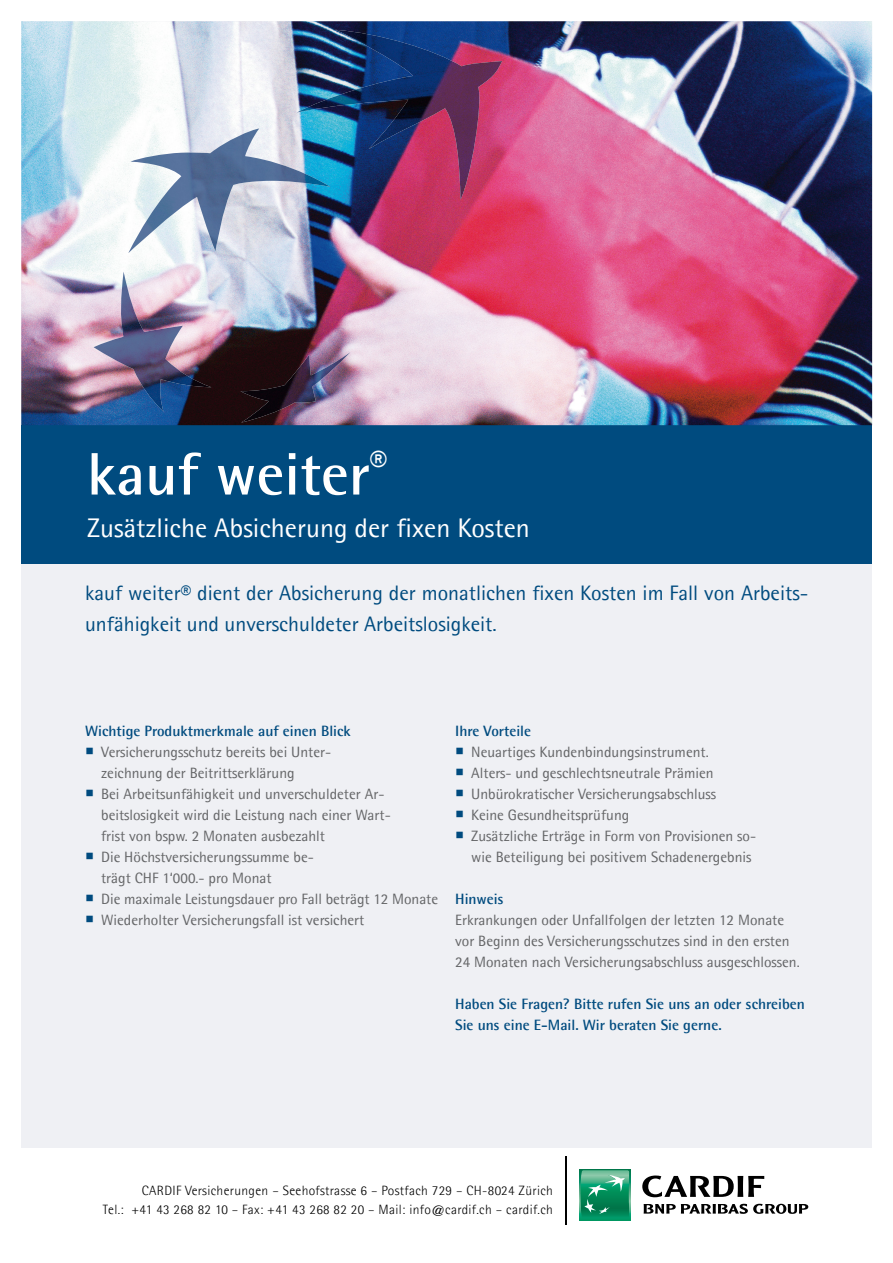
<style>
.page{position:relative;width:893px;height:1263px;background:#fff}
.page>*{position:absolute;margin:0;border:0;box-sizing:border-box;transform-origin:0 0}
.t1{font:700 60px "Agfa Rotis Semisans";color:#fff}
.t2{font:27px "Agfa Rotis Semisans";color:#fff}
.t3{font:21px/31.5px "Agfa Rotis Semisans";color:#004b7f}
.t4{font:15px/21px "Agfa Rotis Semisans";color:#646567}
.t5{font:700 15px/21px "Agfa Rotis Semisans";color:#004b7f}
.t6{font:300 13.5px/19.2px "Agfa Rotis Semisans";letter-spacing:.025em;color:#000;text-align:right}
.s1{color:#004b7f}
</style>
<div class="page">
<div style="left:21px;top:21px;width:851px;height:1127px;background:#eff0f4"></div>
<div style="left:21px;top:425px;width:851px;height:138px;background:#004b7f"></div>
<img style="left:21px;top:21px;width:851px;height:404px">
<img style="left:296px;top:30px;width:206px;height:170px">
<img style="left:94px;top:272px;width:117px;height:140px">
<img style="left:128px;top:129px;width:202px;height:124px">
<img style="left:240px;top:352px;width:110px;height:71px">
<hr style="left:565px;top:1157px;width:1px;height:68px;background:#000">
<svg style="left:579px;top:1169px;width:51px;height:51px"></svg>
<svg style="left:580px;top:1170px;width:49px;height:49px;background:#30a076"></svg>
<svg style="left:643px;top:1204px;width:32px;height:10px"></svg>
<svg style="left:681px;top:1204px;width:66px;height:10px"></svg>
<svg style="left:753px;top:1204px;width:55px;height:10px"></svg>
<svg style="left:642px;top:1176px;width:122px;height:21px"></svg>
<h1 class="t1" style="left:87px;top:452px;width:301px">kauf weiter<sup>®</sup></h1>
<h2 class="t2" style="left:87px;top:518px;width:444px">Zusätzliche Absicherung der fixen Kosten</h2>
<h3 class="t3" style="left:85px;top:579px;width:724px">kauf weiter® dient der Absicherung der monatlichen fixen Kosten im Fall von Arbeits&shy;unfähigkeit und unverschuldeter Arbeitslosigkeit.</h3>
<p class="t5" style="left:85px;top:722px;width:267px">Wichtige Produktmerkmale auf einen Blick</p>
<p class="t4" style="left:101px;top:743px;width:231px;text-indent:-16px"><span class="s1">○</span> Versicherungsschutz bereits bei Unter&shy;zeichnung der Beitrittserklärung</p>
<p class="t4" style="left:101px;top:785px;width:291px;text-indent:-16px"><span class="s1">○</span> Bei Arbeitsunfähigkeit und unverschuldeter Ar&shy;beitslosigkeit wird die Leistung nach einer Wart&shy;frist von bspw. 2 Monaten ausbezahlt</p>
<p class="t4" style="left:101px;top:848px;width:214px;text-indent:-16px"><span class="s1">○</span> Die Höchstversicherungssumme be&shy;trägt CHF 1‘000.- pro Monat</p>
<p class="t4" style="left:85px;top:890px;width:354px"><span class="s1">○</span> Die maximale Leistungsdauer pro Fall beträgt 12 Monate</p>
<p class="t4" style="left:85px;top:911px;width:281px"><span class="s1">○</span> Wiederholter Versicherungsfall ist versichert</p>
<p class="t5" style="left:455px;top:722px;width:77px">Ihre Vorteile</p>
<p class="t4" style="left:455px;top:743px;width:255px"><span class="s1">○</span> Neuartiges Kundenbindungsinstrument.</p>
<p class="t4" style="left:455px;top:764px;width:260px"><span class="s1">○</span> Alters- und geschlechtsneutrale Prämien</p>
<p class="t4" style="left:455px;top:785px;width:262px"><span class="s1">○</span> Unbürokratischer Versicherungsabschluss</p>
<p class="t4" style="left:455px;top:806px;width:176px"><span class="s1">○</span> Keine Gesundheitsprüfung</p>
<p class="t4" style="left:471px;top:827px;width:286px;text-indent:-16px"><span class="s1">○</span> Zusätzliche Erträge in Form von Provisionen so&shy;wie Beteiligung bei positivem Schadenergebnis</p>
<p class="t5" style="left:455px;top:890px;width:50px">Hinweis</p>
<p class="t4" style="left:455px;top:911px;width:346px">Erkrankungen oder Unfallfolgen der letzten 12 Monate vor Beginn des Versicherungsschutzes sind in den ersten<br>24 Monaten nach Versicherungsabschluss ausgeschlossen.</p>
<p class="t5" style="left:455px;top:995px;width:351px">Haben Sie Fragen? Bitte rufen Sie uns an oder schreiben<br>Sie uns eine E-Mail. Wir beraten Sie gerne.</p>
<p class="t6" style="left:103px;top:1182px;width:451px">CARDIF Versicherungen – Seehofstrasse 6 – Postfach 729 – CH-8024 Zürich<br>Tel.: +41 43 268 82 10 – Fax: +41 43 268 82 20 – Mail: info@cardif.ch – cardif.ch</p>
</div>
